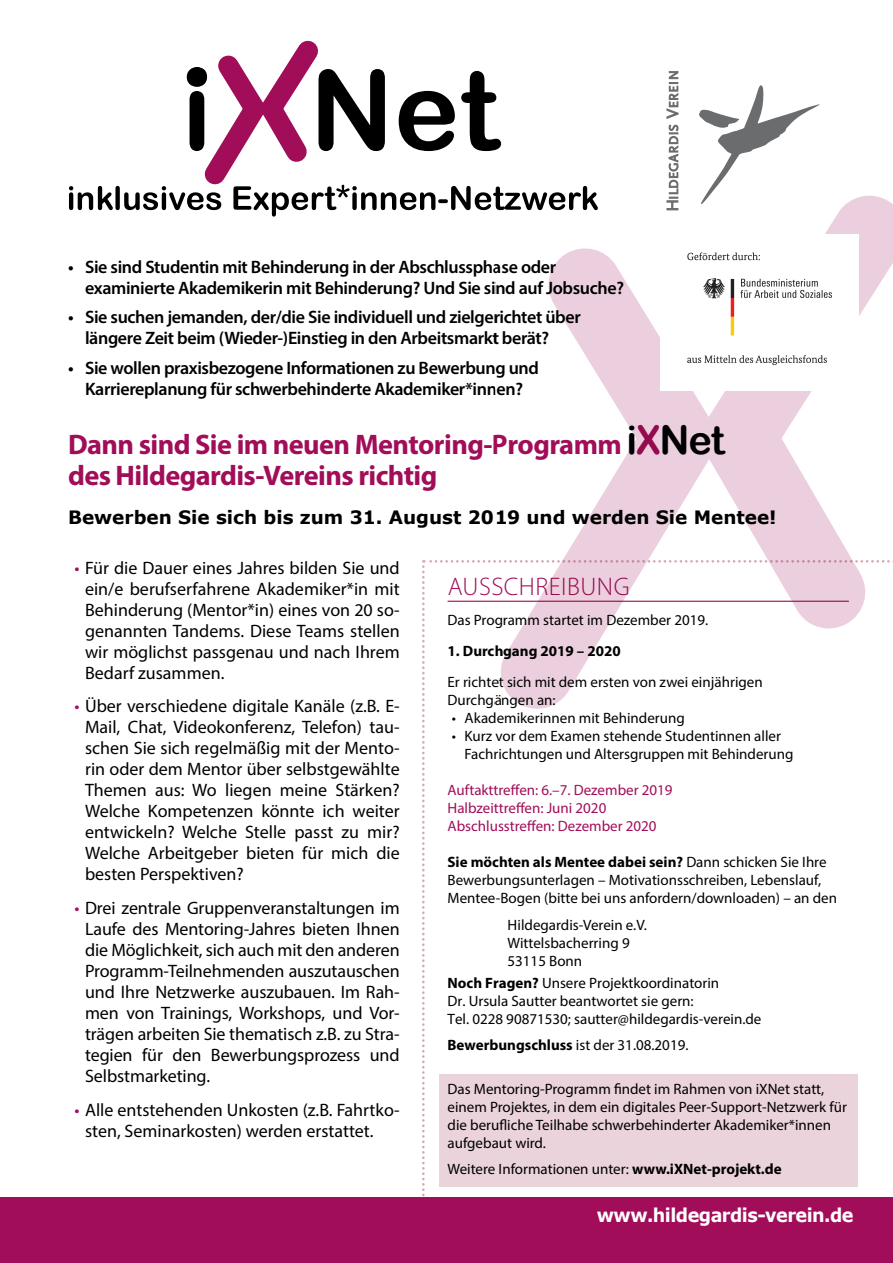
<style>
.page{position:relative;width:893px;height:1263px;background:#fff}
.page>*{position:absolute;margin:0;border:0;box-sizing:border-box;transform-origin:0 0}
.t1{font:700 28.35px/31.2px "Myriad Pro";letter-spacing:-.02em;color:#a10d59}
.t2{font:300 25.5px "Myriad Pro";letter-spacing:.02em;color:#a10d59}
.t3{font:700 18.9px "Verdana";letter-spacing:-.03em;color:#fff;scale:.93 1}
.t4{font:700 18.45px "Verdana";color:#000}
.t5{font:18px/21px "Myriad Pro";color:#000;text-align:justify}
.t6{font:600 18px/21px "Myriad Pro";letter-spacing:-.02em;color:#000}
.t7{font:15px/18px "Myriad Pro";color:#000}
.t8{font:15px/18px "Myriad Pro";color:#a10d59}
.t9{font:700 15px "Myriad Pro";color:#000}
.s1{font-family:"Arial Rounded MT Bold";font-weight:400;font-size:39.6px;color:#000}
.s2{font-family:"Arial Rounded MT Bold";font-weight:400;font-size:39.6px}
.s3{color:#a10d59}
.s4{font-weight:700}
</style>
<div class="page">
<svg style="left:422px;top:560px;width:471px;height:638px"></svg>
<div style="left:0;top:1198px;width:893px;height:65px;background:#a10d59"></div>
<svg style="left:699px;top:85px;width:121px;height:105px"></svg>
<svg style="left:667px;top:71px;width:12px;height:119px"></svg>
<hr style="left:448px;top:601px;width:401px;height:1px;background:#a10d59">
<div style="left:439px;top:1074px;width:418px;height:86px;background:#ead3da"></div>
<div style="left:439px;top:1154px;width:418px;height:32px;background:#ead3da"></div>
<svg style="left:69px;top:41px;width:519px;height:176px"></svg>
<svg style="left:496px;top:190px;width:397px;height:519px"></svg>
<img style="left:661px;top:234px;width:198px;height:157px">
<p class="t6" style="left:85px;top:256px;width:541px;text-indent:-17px">• Sie sind Studentin mit Behinderung in der Abschlussphase oder examinierte Akademikerin mit Behinderung? Und Sie sind auf Jobsuche?</p>
<p class="t6" style="left:85px;top:306px;width:497px;text-indent:-17px">• Sie suchen jemanden, der/die Sie individuell und zielgerichtet über längere Zeit beim (Wieder-)Einstieg in den Arbeitsmarkt berät?</p>
<p class="t6" style="left:68px;top:357px;width:472px;text-align:center">• Sie wollen praxisbezogene Informationen zu Bewerbung und<br>Karriereplanung für schwerbehinderte Akademiker*innen?</p>
<p class="t1" style="left:68px;top:428px;width:658px">Dann sind Sie im neuen Mentoring-Programm <span class="s1">i</span><span class="s2">X</span><span class="s1">Net </span>des Hildegardis-Vereins richtig</p>
<p class="t4" style="left:68px;top:505px;width:710px">Bewerben Sie sich bis zum 31. August 2019 und werden Sie Mentee!</p>
<p class="t5" style="left:85px;top:557px;width:316px;text-indent:-11px"><span class="s3">•</span> Für die Dauer eines Jahres bilden Sie und ein/e berufserfahrene Akademiker*in mit Behinderung (Mentor*in) eines von 20 so&shy;genannten Tandems. Diese Teams stellen wir möglichst passgenau und nach Ihrem Bedarf zusammen.</p>
<p class="t5" style="left:85px;top:695px;width:316px;text-indent:-11px"><span class="s3">•</span> Über verschiedene digitale Kanäle (z.B. E-Mail, Chat, Videokonferenz, Telefon) tau&shy;schen Sie sich regelmäßig mit der Mento&shy;rin oder dem Mentor über selbstgewählte Themen aus: Wo liegen meine Stärken?<br>Welche Kompetenzen könnte ich weiter entwickeln? Welche Stelle passt zu mir?<br>Welche Arbeitgeber bieten für mich die besten Perspektiven?</p>
<p class="t5" style="left:85px;top:897px;width:316px;text-indent:-11px"><span class="s3">•</span> Drei zentrale Gruppenveranstaltungen im Laufe des Mentoring-Jahres bieten Ihnen die Möglichkeit, sich auch mit den anderen Programm-Teilnehmenden auszutauschen und Ihre Netzwerke auszubauen. Im Rah&shy;men von Trainings, Workshops, und Vor&shy;trägen arbeiten Sie thematisch z.B. zu Stra&shy;tegien für den Bewerbungsprozess und Selbstmarketing.</p>
<p class="t5" style="left:85px;top:1099px;width:316px;text-indent:-11px"><span class="s3">•</span> Alle entstehenden Unkosten (z.B. Fahrtko&shy;sten, Seminarkosten) werden erstattet.</p>
<p class="t2" style="left:448px;top:571px;width:183px">AUSSCHREIBUNG</p>
<p class="t7" style="left:448px;top:611px;width:262px">Das Programm startet im Dezember 2019.</p>
<p class="t9" style="left:448px;top:641px;width:175px">1. Durchgang 2019 – 2020</p>
<p class="t7" style="left:448px;top:673px;width:317px">Er richtet sich mit dem ersten von zwei einjährigen<br>Durchgängen an:</p>
<p class="t7" style="left:452px;top:709px;width:234px">• Akademikerinnen mit Behinderung</p>
<p class="t7" style="left:465px;top:727px;width:330px;text-indent:-13px">• Kurz vor dem Examen stehende Studentinnen aller<br>Fachrichtungen und Altersgruppen mit Behinderung</p>
<p class="t8" style="left:448px;top:781px;width:227px">Auftakttreffen: 6.–7. Dezember 2019<br>Halbzeittreffen: Juni 2020</p>
<p class="t8" style="left:448px;top:817px;width:211px">Abschlusstreffen: Dezember 2020</p>
<p class="t7" style="left:448px;top:853px;width:391px"><span class="s4">Sie möchten als Mentee dabei sein?</span> Dann schicken Sie Ihre<br>Bewerbungsunterlagen – Motivationsschreiben, Lebenslauf,<br>Mentee-Bogen (bitte bei uns anfordern/downloaden) – an den</p>
<p class="t7" style="left:508px;top:915px;width:141px">Hildegardis-Verein e.V.<br>Wittelsbacherring 9<br>53115 Bonn</p>
<p class="t7" style="left:448px;top:973px;width:315px"><span class="s4">Noch Fragen?</span> Unsere Projektkoordinatorin<br>Dr. Ursula Sautter beantwortet sie gern:<br>Tel. 0228 90871530; sautter@hildegardis-verein.de</p>
<p class="t7" style="left:448px;top:1036px;width:242px"><span class="s4">Bewerbungschluss</span> ist der 31.08.2019.</p>
<p class="t7" style="left:448px;top:1079px;width:401px">Das Mentoring-Programm findet im Rahmen von iXNet statt, einem Projektes, in dem ein digitales Peer-Support-Netzwerk für die berufliche Teilhabe schwerbehinderter Akademiker*innen aufgebaut wird.</p>
<p class="t7" style="left:448px;top:1160px;width:336px">Weitere Informationen unter: <span class="s4">www.iXNet-projekt.de</span></p>
<p class="t3" style="left:597px;top:1202px;width:277px">www.hildegardis-verein.de</p>
</div>
